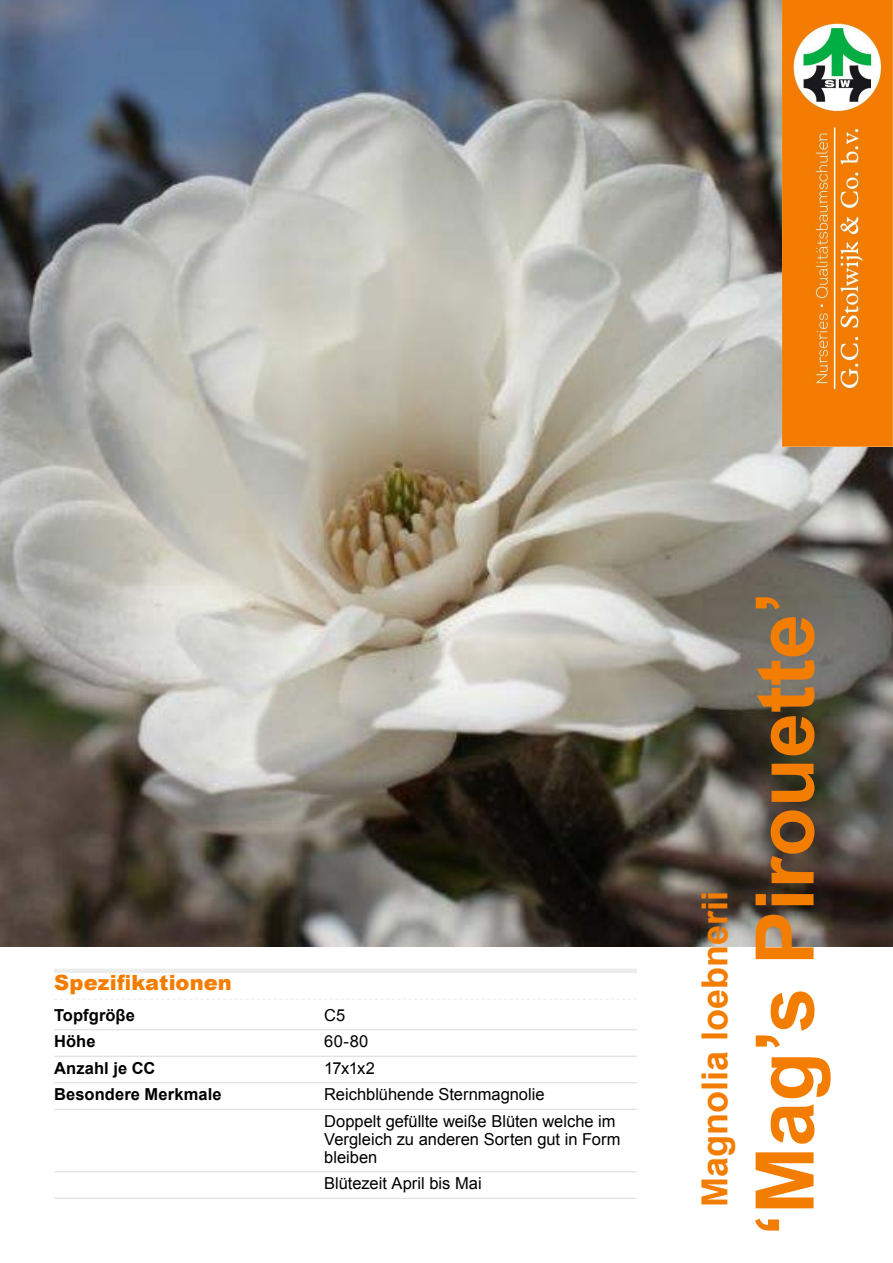
<style>
.page{position:relative;width:893px;height:1263px;background:#fff}
.page>*{position:absolute;margin:0;border:0;box-sizing:border-box;transform-origin:0 0}
.t1{font:700 81px "Arial";color:#f27d00}
.t2{font:700 36px "Arial";color:#f27d00}
.t3{font:900 21px "Arial";letter-spacing:.005em;color:#f27d00}
.t4{font:16.5px/26.5px "Arial";color:#000}
.t5{font:700 16.5px "Arial";letter-spacing:.005em;color:#000}
</style>
<div class="page">
<img style="left:0;top:0;width:893px;height:946px">
<div style="left:54px;top:968px;width:583px;height:5px;background:#ededed"></div>
<svg style="left:54px;top:999px;width:582px;height:1px"></svg>
<hr style="left:54px;top:1029px;width:583px;height:1px;background:#dadada">
<hr style="left:54px;top:1056px;width:583px;height:1px;background:#dadada">
<hr style="left:54px;top:1082px;width:583px;height:1px;background:#dadada">
<hr style="left:54px;top:1109px;width:583px;height:1px;background:#dadada">
<hr style="left:54px;top:1171px;width:583px;height:1px;background:#dadada">
<hr style="left:54px;top:1198px;width:583px;height:1px;background:#dadada">
<img style="left:782px;top:0;width:111px;height:447px">
<p class="t3" style="left:54px;top:967px;width:179px">Spezifikationen</p>
<p class="t5" style="left:54px;top:1004px;width:82px">Topfgröβe</p>
<p class="t4" style="left:324px;top:1002px;width:23px">C5</p>
<p class="t5" style="left:54px;top:1030px;width:43px">Höhe</p>
<p class="t4" style="left:324px;top:1028px;width:45px">60-80</p>
<p class="t5" style="left:54px;top:1057px;width:103px">Anzahl je CC</p>
<p class="t4" style="left:324px;top:1055px;width:52px">17x1x2</p>
<p class="t5" style="left:54px;top:1083px;width:169px">Besondere Merkmale</p>
<p class="t4" style="left:324px;top:1081px;width:293px">Reichblühende Sternmagnolie<br>Doppelt gefüllte weiße Blüten welche im</p>
<p class="t4" style="left:324px;top:1130px;width:298px;line-height:18px">Vergleich zu anderen Sorten gut in Form bleiben</p>
<p class="t4" style="left:324px;top:1170px;width:159px">Blütezeit April bis Mai</p>
<h2 class="t2" style="left:691px;top:1207px;width:318px;rotate:-90deg">Magnolia loebnerii</h2>
<h1 class="t1" style="left:731px;top:1236px;width:647px;rotate:-90deg">‘Mag’s Pirouette’</h1>
</div>
